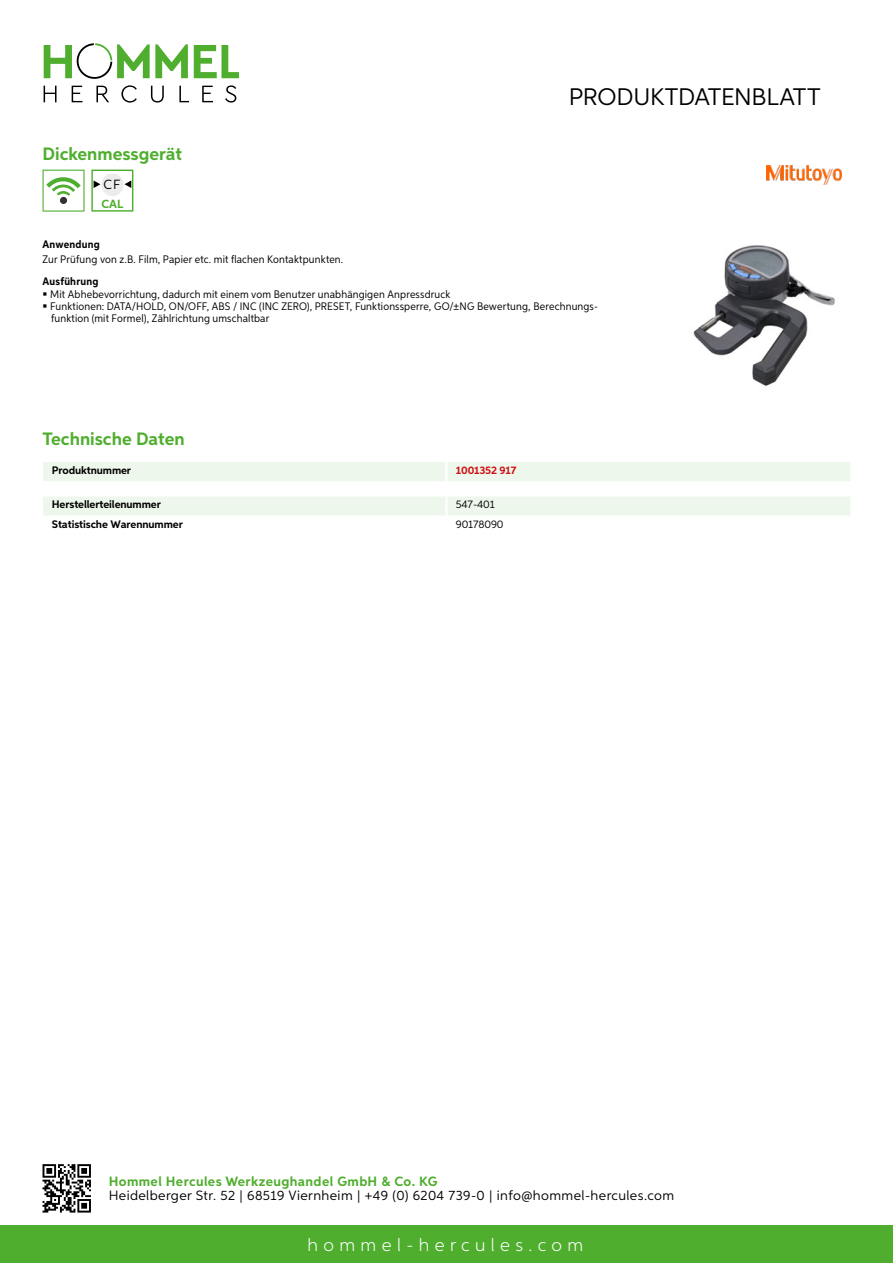
<style>
.page{position:relative;width:893px;height:1263px;background:#fff}
.page>*{position:absolute;margin:0;border:0;box-sizing:border-box;transform-origin:0 0}
.t1{font:24px "Aspira";letter-spacing:-.01em;color:#000}
.t2{font:700 18px "Aspira";color:#50ae2f}
.t3{font:300 18px "Aspira";letter-spacing:.3em;color:#fff}
.t4{font:13.5px "Aspira";letter-spacing:.03em;color:#000}
.t5{font:700 13.5px "Aspira";letter-spacing:.03em;color:#50ae2f}
.t6{font:13.35px "Aspira";color:#000}
.t7{font:700 11.85px "Aspira";color:#50ae2f}
.t8{font:10.95px/12.5px "Aspira Nar";letter-spacing:.015em;color:#000}
.t9{font:700 10.95px "Aspira";letter-spacing:-.01em;color:#000}
.t10{font:700 10.95px "Aspira Nar";letter-spacing:.02em;color:#000}
.t11{font:10.95px "Aspira";letter-spacing:-.01em;color:#000}
.t12{font:700 10.95px "Aspira";letter-spacing:-.01em;color:#cd1013}
</style>
<div class="page">
<div style="left:0;top:1226px;width:893px;height:37px;background:#50ae2f"></div>
<svg style="left:43px;top:1164px;width:48px;height:48px"></svg>
<svg style="left:194px;top:45px;width:45px;height:33px"></svg>
<svg style="left:44px;top:43px;width:144px;height:36px"></svg>
<svg style="left:44px;top:86px;width:13px;height:16px"></svg>
<svg style="left:72px;top:86px;width:10px;height:16px"></svg>
<svg style="left:96px;top:86px;width:13px;height:16px"></svg>
<svg style="left:121px;top:85px;width:16px;height:18px"></svg>
<svg style="left:151px;top:86px;width:13px;height:17px"></svg>
<svg style="left:179px;top:86px;width:10px;height:16px"></svg>
<svg style="left:202px;top:86px;width:11px;height:16px"></svg>
<svg style="left:225px;top:85px;width:11px;height:18px"></svg>
<div style="left:43px;top:462px;width:807px;height:19px;background:#eef7eb"></div>
<hr style="left:445px;top:462px;width:3px;height:19px;background:#fff">
<div style="left:43px;top:497px;width:807px;height:19px;background:#eef7eb"></div>
<svg style="left:43px;top:170px;width:42px;height:42px"></svg>
<div style="left:60px;top:197px;width:7px;height:7px;background:#333;border-radius:50%"></div>
<div style="left:91px;top:170px;width:42px;height:42px;border:1px solid #50ae2f"></div>
<div style="left:101px;top:173px;width:23px;height:23px;background:#ececec;border-radius:50%"></div>
<svg style="left:124px;top:180px;width:7px;height:8px"></svg>
<svg style="left:94px;top:180px;width:6px;height:8px"></svg>
<img style="left:693px;top:245px;width:142px;height:141px">
<img style="left:766px;top:166px;width:76px;height:19px">
<h2 class="t2" style="left:43px;top:142px;width:141px">Dickenmessgerät</h2>
<p class="t6" style="left:104px;top:176px;width:19px">CF</p>
<p class="t7" style="left:101px;top:196px;width:23px">CAL</p>
<h1 class="t1" style="left:569px;top:82px;width:253px">Produktdatenblatt</h1>
<p class="t10" style="left:43px;top:237px;width:59px">Anwendung</p>
<p class="t8" style="left:43px;top:253px;width:302px">Zur Prüfung von z.B. Film, Papier etc. mit flachen Kontaktpunkten.</p>
<p class="t10" style="left:43px;top:274px;width:58px">Ausführung</p>
<p class="t8" style="left:50px;top:287px;width:549px">Mit Abhebevorrichtung, dadurch mit einem vom Benutzer unabhängigen Anpressdruck<br>Funktionen: DATA/HOLD, ON/OFF, ABS / INC (INC ZERO), PRESET, Funktionssperre, GO/±NG Bewertung, Berechnungs&shy;funktion (mit Formel), Zählrichtung umschaltbar</p>
<h2 class="t2" style="left:43px;top:428px;width:144px">Technische Daten</h2>
<p class="t9" style="left:52px;top:463px;width:81px">Produktnummer</p>
<p class="t12" style="left:456px;top:463px;width:62px">1001352 917</p>
<p class="t9" style="left:52px;top:498px;width:111px">Herstellerteilenummer</p>
<p class="t11" style="left:456px;top:498px;width:40px">547-401</p>
<p class="t9" style="left:52px;top:517px;width:132px">Statistische Warennummer</p>
<p class="t11" style="left:456px;top:517px;width:49px">90178090</p>
<p class="t5" style="left:109px;top:1172px;width:330px">Hommel Hercules Werkzeughandel GmbH &amp; Co. KG</p>
<p class="t4" style="left:109px;top:1187px;width:567px">Heidelberger Str. 52 | 68519 Viernheim | +49 (0) 6204 739-0 | info@hommel-hercules.com</p>
<h2 class="t3" style="left:307px;top:1234px;width:277px">hommel-hercules.com</h2>
</div>
